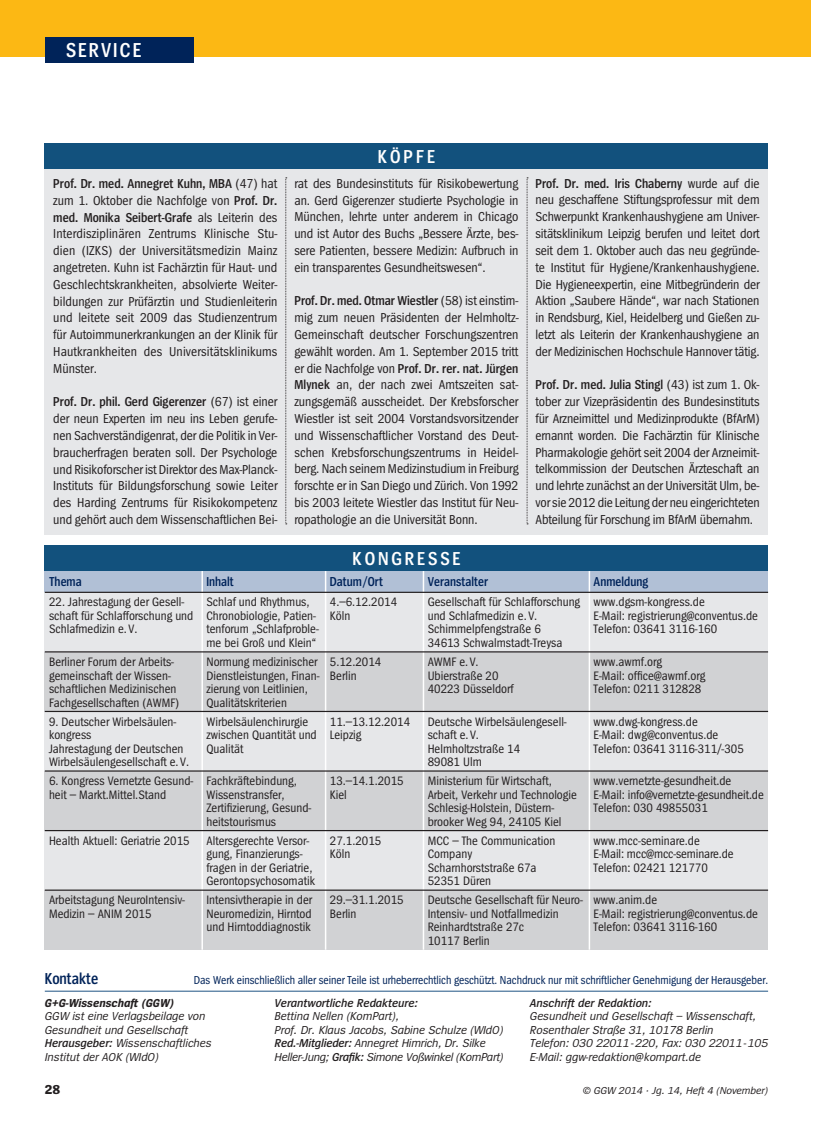
<style>
.page{position:relative;width:815px;height:1132px;background:#fff}
.page>*{position:absolute;margin:0;border:0;box-sizing:border-box;transform-origin:0 0}
.t1{font:600 21px "Spiegel Cd";letter-spacing:.1em;color:#fff}
.t2{font:600 19.5px "Spiegel Cd";letter-spacing:.15em;color:#fff}
.t3{font:600 16.5px "Spiegel Cd";letter-spacing:-.005em;color:#002359}
.t4{font:13.5px/16.8px "Spiegel Cd";letter-spacing:-.005em;color:#231f20;text-align:justify}
.t5{font:600 13.5px "Spiegel Cd";color:#002359}
.t6{font:700 13.5px "Spiegel";color:#231f20}
.t7{font:12.75px/13.5px "Spiegel Cd";color:#231f20}
.t8{font:italic 12px/13.5px "Spiegel";color:#231f20}
.t9{font:12px "Spiegel Cd";letter-spacing:-.005em;color:#002359}
.t10{font:italic 600 12px "Spiegel";color:#231f20}
.t11{font:italic 700 12px "Spiegel";color:#231f20}
.t12{font:italic 10.5px "Spiegel";color:#231f20}
.s1{font-weight:600}
</style>
<div class="page">
<div style="left:0;top:0;width:810px;height:56px;background:#fcb814"></div>
<div style="left:45px;top:37px;width:149px;height:26px;background:#002359"></div>
<div style="left:45px;top:167px;width:723px;height:368px;background:#e6e7e9"></div>
<div style="left:45px;top:143px;width:723px;height:26px;background:#12517d"></div>
<svg style="left:285px;top:177px;width:2px;height:347px"></svg>
<svg style="left:526px;top:177px;width:2px;height:347px"></svg>
<div style="left:45px;top:545px;width:723px;height:26px;background:#12517d"></div>
<div style="left:45px;top:571px;width:723px;height:21px;background:#b1c0d6"></div>
<div style="left:45px;top:592px;width:723px;height:357px;background:#e6e7e9"></div>
<div style="left:45px;top:651px;width:723px;height:60px;background:#d1d2d4"></div>
<div style="left:45px;top:771px;width:723px;height:59px;background:#d1d2d4"></div>
<div style="left:45px;top:890px;width:723px;height:59px;background:#d1d2d4"></div>
<hr style="left:201px;top:571px;width:2px;height:378px;background:#fff">
<hr style="left:325px;top:571px;width:1px;height:378px;background:#fff">
<hr style="left:422px;top:571px;width:2px;height:378px;background:#fff">
<hr style="left:588px;top:571px;width:2px;height:378px;background:#fff">
<hr style="left:45px;top:591px;width:723px;height:2px;background:#231f20">
<hr style="left:45px;top:651px;width:723px;height:1px;background:#231f20">
<hr style="left:45px;top:710px;width:723px;height:2px;background:#231f20">
<hr style="left:45px;top:770px;width:723px;height:1px;background:#231f20">
<hr style="left:45px;top:829px;width:723px;height:2px;background:#231f20">
<hr style="left:45px;top:889px;width:723px;height:1px;background:#231f20">
<hr style="left:45px;top:990px;width:723px;height:1px;background:#457098">
<h1 class="t1" style="left:66px;top:39px;width:77px">SERVICE</h1>
<p class="t4" style="left:53px;top:175px;width:226px"><span class="s1">Prof. Dr. med. Annegret Kuhn, MBA</span> (47) hat zum 1. Oktober die Nachfolge von <span class="s1">Prof. Dr. med. Monika Seibert-Grafe</span> als Leiterin des Interdisziplinären Zentrums Klinische Stu&shy;dien (IZKS) der Universitätsmedizin Mainz angetreten. Kuhn ist Fachärztin für Haut- und Geschlechtskrankheiten, absolvierte Weiter&shy;bildungen zur Prüfärztin und Studienleiterin und leitete seit 2009 das Studienzentrum für Autoimmunerkrankungen an der Klinik für Hautkrankheiten des Universitätsklinikums Münster.</p>
<p class="t4" style="left:53px;top:394px;width:226px"><span class="s1">Prof. Dr. phil. Gerd Gigerenzer</span> (67) ist einer der neun Experten im neu ins Leben gerufe&shy;nen Sachverständigenrat, der die Politik in Ver&shy;braucherfragen beraten soll. Der Psychologe und Risikoforscher ist Direktor des Max-Planck-Instituts für Bildungsforschung sowie Leiter des Harding Zentrums für Risikokompetenz und gehört auch dem Wissenschaftlichen Bei-</p>
<h2 class="t2" style="left:378px;top:146px;width:59px">KÖPFE</h2>
<p class="t4" style="left:294px;top:175px;width:225px">rat des Bundesinstituts für Risikobewertung an. Gerd Gigerenzer studierte Psychologie in München, lehrte unter anderem in Chicago und ist Autor des Buchs „Bessere Ärzte, bes&shy;sere Patienten, bessere Medizin: Aufbruch in ein transparentes Gesundheitswesen“.</p>
<p class="t4" style="left:294px;top:293px;width:226px"><span class="s1">Prof. Dr. med. Otmar Wiestler</span> (58) ist einstim&shy;mig zum neuen Präsidenten der Helmholtz-Gemeinschaft deutscher Forschungszentren gewählt worden. Am 1. September 2015 tritt er die Nachfolge von <span class="s1">Prof. Dr. rer. nat. Jürgen Mlynek</span> an, der nach zwei Amtszeiten sat&shy;zungsgemäß ausscheidet. Der Krebsforscher Wiestler ist seit 2004 Vorstandsvorsitzender und Wissenschaftlicher Vorstand des Deut&shy;schen Krebsforschungszentrums in Heidel&shy;berg. Nach seinem Medizinstudium in Freiburg forschte er in San Diego und Zürich. Von 1992 bis 2003 leitete Wiestler das Institut für Neu&shy;ropathologie an die Universität Bonn.</p>
<h2 class="t2" style="left:352px;top:548px;width:110px">KONGRESSE</h2>
<p class="t4" style="left:535px;top:175px;width:226px"><span class="s1">Prof. Dr. med. Iris Chaberny</span> wurde auf die neu geschaffene Stiftungsprofessur mit dem Schwerpunkt Krankenhaushygiene am Univer&shy;sitätsklinikum Leipzig berufen und leitet dort seit dem 1. Oktober auch das neu gegründe&shy;te Institut für Hygiene/Krankenhaushygiene.<br>Die Hygieneexpertin, eine Mitbegründerin der Aktion „Saubere Hände“, war nach Stationen in Rendsburg, Kiel, Heidelberg und Gießen zu&shy;letzt als Leiterin der Krankenhaushygiene an der Medizinischen Hochschule Hannover tätig.</p>
<p class="t4" style="left:535px;top:377px;width:226px"><span class="s1">Prof. Dr. med. Julia Stingl</span> (43) ist zum 1. Ok&shy;tober zur Vizepräsidentin des Bundesinstituts für Arzneimittel und Medizinprodukte (BfArM) ernannt worden. Die Fachärztin für Klinische Pharmakologie gehört seit 2004 der Arzneimit&shy;telkommission der Deutschen Ärzteschaft an und lehrte zunächst an der Universität Ulm, be&shy;vor sie 2012 die Leitung der neu eingerichteten Abteilung für Forschung im BfArM übernahm.</p>
<p class="t5" style="left:49px;top:575px;width:34px">Thema</p>
<p class="t5" style="left:206px;top:575px;width:29px">Inhalt</p>
<p class="t5" style="left:330px;top:575px;width:55px">Datum/Ort</p>
<p class="t5" style="left:427px;top:575px;width:62px">Veranstalter</p>
<p class="t5" style="left:593px;top:575px;width:56px">Anmeldung</p>
<p class="t7" style="left:49px;top:595px;width:146px">22. Jahrestagung der Gesell&shy;schaft für Schlafforschung und<br>Schlafmedizin e. V.</p>
<p class="t7" style="left:206px;top:595px;width:114px">Schlaf und Rhythmus,<br>Chronobiologie, Patien&shy;tenforum „Schlafproble&shy;me bei Groß und Klein“</p>
<p class="t7" style="left:330px;top:595px;width:69px">4.–6.12.2014<br>Köln</p>
<p class="t7" style="left:427px;top:595px;width:154px">Gesellschaft für Schlafforschung und Schlafmedizin e. V.<br>Schimmelpfengstraße 6<br>34613 Schwalmstadt-Treysa</p>
<p class="t7" style="left:593px;top:595px;width:166px">www.dgsm-kongress.de<br>E-Mail: registrierung@conventus.de<br>Telefon: 03641 3116-160</p>
<p class="t7" style="left:49px;top:655px;width:132px">Berliner Forum der Arbeits&shy;gemeinschaft der Wissen&shy;schaftlichen Medizinischen<br>Fachgesellschaften (AWMF)</p>
<p class="t7" style="left:206px;top:655px;width:115px">Normung medizinischer<br>Dienstleistungen, Finan&shy;zierung von Leitlinien,<br>Qualitätskriterien</p>
<p class="t7" style="left:330px;top:655px;width:53px">5.12.2014<br>Berlin</p>
<p class="t7" style="left:427px;top:655px;width:87px">AWMF e. V.<br>Ubierstraße 20<br>40223 Düsseldorf</p>
<p class="t7" style="left:593px;top:655px;width:113px">www.awmf.org<br>E-Mail: office@awmf.org<br>Telefon: 0211 312828</p>
<p class="t7" style="left:49px;top:715px;width:141px">9. Deutscher Wirbelsäulen&shy;kongress<br>Jahrestagung der Deutschen<br>Wirbelsäulengesellschaft e. V.</p>
<p class="t7" style="left:206px;top:715px;width:112px">Wirbelsäulenchirurgie zwischen Quantität und<br>Qualität</p>
<p class="t7" style="left:330px;top:715px;width:82px">11.–13.12.2014<br>Leipzig</p>
<p class="t7" style="left:427px;top:715px;width:140px">Deutsche Wirbelsäulengesell&shy;schaft e. V.<br>Helmholtzstraße 14<br>89081 Ulm</p>
<p class="t7" style="left:593px;top:715px;width:152px">www.dwg-kongress.de<br>E-Mail: dwg@conventus.de<br>Telefon: 03641 3116-311/-305</p>
<p class="t7" style="left:49px;top:774px;width:146px">6. Kongress Vernetzte Gesund&shy;heit – Markt.Mittel.Stand</p>
<p class="t7" style="left:206px;top:774px;width:106px">Fachkräftebindung,<br>Wissenstransfer,<br>Zertifizierung, Gesund&shy;heitstourismus</p>
<p class="t7" style="left:330px;top:774px;width:75px">13.–14.1.2015<br>Kiel</p>
<p class="t7" style="left:427px;top:774px;width:151px">Ministerium für Wirtschaft,<br>Arbeit, Verkehr und Technologie<br>Schlesig-Holstein, Düstern&shy;brooker Weg 94, 24105 Kiel</p>
<p class="t7" style="left:593px;top:774px;width:172px">www.vernetzte-gesundheit.de<br>E-Mail: info@vernetzte-gesundheit.de<br>Telefon: 030 49855031</p>
<p class="t7" style="left:49px;top:834px;width:142px">Health Aktuell: Geriatrie 2015</p>
<p class="t7" style="left:206px;top:834px;width:110px">Altersgerechte Versor&shy;gung, Finanzierungs&shy;fragen in der Geriatrie,<br>Gerontopsychosomatik</p>
<p class="t7" style="left:330px;top:834px;width:53px">27.1.2015<br>Köln</p>
<p class="t7" style="left:427px;top:834px;width:129px">MCC – The Communication<br>Company<br>Scharnhorststraße 67a<br>52351 Düren</p>
<p class="t7" style="left:593px;top:834px;width:141px">www.mcc-seminare.de<br>E-Mail: mcc@mcc-seminare.de<br>Telefon: 02421 121770</p>
<p class="t7" style="left:49px;top:893px;width:137px">Arbeitstagung NeuroIntensiv-<br>Medizin – ANIM 2015</p>
<p class="t7" style="left:206px;top:893px;width:107px;text-align:justify">Intensivtherapie in der Neuromedizin, Hirntod und Hirntoddiagnostik</p>
<p class="t7" style="left:330px;top:893px;width:75px">29.–31.1.2015<br>Berlin</p>
<p class="t7" style="left:427px;top:893px;width:157px">Deutsche Gesellschaft für Neuro-<br>Intensiv- und Notfallmedizin<br>Reinhardtstraße 27c<br>10117 Berlin</p>
<p class="t7" style="left:593px;top:893px;width:166px">www.anim.de<br>E-Mail: registrierung@conventus.de<br>Telefon: 03641 3116-160</p>
<p class="t3" style="left:45px;top:970px;width:55px">Kontakte</p>
<p class="t9" style="left:194px;top:974px;width:575px">Das Werk einschließlich aller seiner Teile ist urheberrechtlich geschützt. Nachdruck nur mit schriftlicher Genehmigung der Herausgeber.</p>
<p class="t11" style="left:45px;top:996px;width:131px">G+G-Wissenschaft (GGW)</p>
<p class="t8" style="left:45px;top:1009px;width:168px">GGW ist eine Verlagsbeilage von<br>Gesundheit und Gesellschaft<br><span class="s1">Herausgeber:</span> Wissenschaftliches<br>Institut der AOK (WIdO)</p>
<p class="t10" style="left:530px;top:996px;width:123px">Anschrift der Redaktion:</p>
<p class="t8" style="left:529px;top:1009px;width:240px">Gesundheit und Gesellschaft – Wissenschaft, Rosenthaler Straße 31, 10178 Berlin<br>Telefon: 030 22011-220, Fax: 030 22011-105<br>E-Mail: ggw-redaktion@kompart.de</p>
<p class="t10" style="left:274px;top:996px;width:145px">Verantwortliche Redakteure:</p>
<p class="t8" style="left:274px;top:1009px;width:230px">Bettina Nellen (KomPart),<br>Prof. Dr. Klaus Jacobs, Sabine Schulze (WIdO)<br><span class="s1">Red.-Mitglieder:</span> Annegret Himrich, Dr. Silke Heller-Jung; <span class="s1">Grafik:</span> Simone Voßwinkel (KomPart)</p>
<p class="t6" style="left:45px;top:1082px;width:17px">28</p>
<p class="t12" style="left:582px;top:1085px;width:187px">© GGW 2014 · Jg. 14, Heft 4 (November)</p>
</div>
